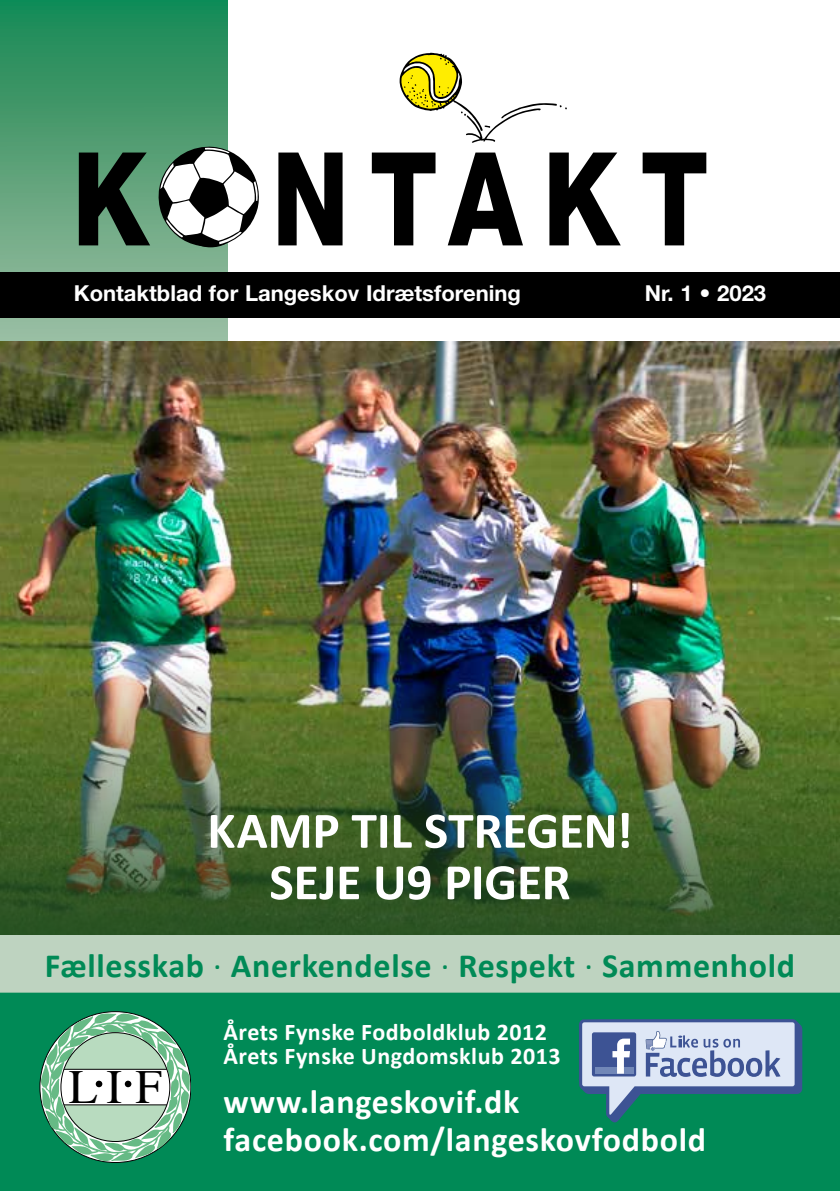
<style>
.page{position:relative;width:840px;height:1191px;background:#fff}
.page>*{position:absolute;margin:0;border:0;box-sizing:border-box;transform-origin:0 0}
.t1{font:800 130px "Helvetica Neue LT Std";letter-spacing:.2em;color:#000;scale:.8 1}
.t2{font:700 51.4px/51.4px "Calibri";letter-spacing:-.005em;color:#fff;text-align:center}
.t3{font:47.6px "Times";color:#000}
.t4{font:700 34px/38px "Calibri";letter-spacing:.02em;color:#fff}
.t5{font:700 34px "Calibri";letter-spacing:.02em;color:#008a56}
.t6{font:700 24px/23.6px "Calibri";letter-spacing:.02em;color:#fff}
.t7{font:700 22px "Helvetica Neue LT Std";color:#fff}
.s1{font-weight:400}
.s2{font-size:57px}
</style>
<div class="page">
<div style="left:0;top:964px;width:839px;height:227px;background:#008a56"></div>
<svg style="left:0;top:0;width:227px;height:341px;background:#509e74"></svg>
<svg style="left:158px;top:147px;width:101px;height:99px"></svg>
<svg style="left:399px;top:52px;width:167px;height:91px"></svg>
<div style="left:0;top:272px;width:839px;height:45px;background:#000"></div>
<div style="left:0;top:934px;width:839px;height:58px;background:#bed3c0"></div>
<svg style="left:39px;top:1011px;width:151px;height:151px"></svg>
<img style="left:0;top:341px;width:839px;height:593px">
<svg style="left:579px;top:1019px;width:223px;height:104px"></svg>
<h1 class="t1" style="left:72px;top:122px;width:796px">KONTAKT</h1>
<p class="t7" style="left:74px;top:279px;width:448px">Kontaktblad for Langeskov Idrætsforening</p>
<p class="t7" style="left:644px;top:279px;width:123px">Nr. 1 • 2023</p>
<h2 class="t2" style="left:207px;top:805px;width:426px">KAMP TIL STREGEN!<br>SEJE U9 PIGER</h2>
<h3 class="t5" style="left:45px;top:943px;width:751px">Fællesskab <span class="s1">·</span> Anerkendelse <span class="s1">·</span> Respekt <span class="s1">·</span> Sammenhold</h3>
<h3 class="t3" style="left:69px;top:1042px;width:94px">L<span class="s2">·</span>I<span class="s2">·</span>F</h3>
<p class="t6" style="left:223px;top:1020px;width:338px">Årets Fynske Fodboldklub 2012<br>Årets Fynske Ungdomsklub 2013</p>
<h3 class="t4" style="left:223px;top:1083px;width:483px">www.langeskovif.dk facebook.com/langeskovfodbold</h3>
</div>
